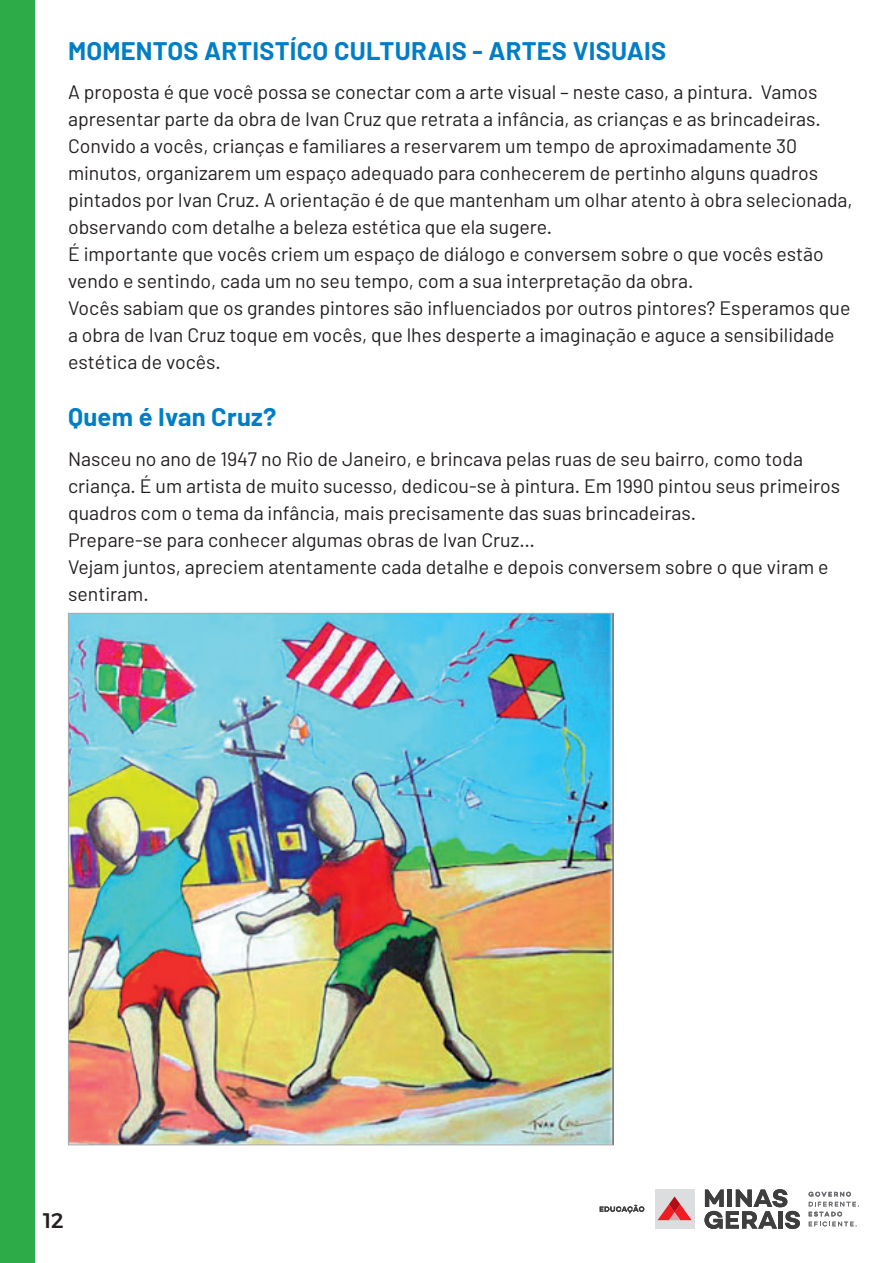
<style>
.page{position:relative;width:893px;height:1263px;background:#fff}
.page>*{position:absolute;margin:0;border:0;box-sizing:border-box;transform-origin:0 0}
.t1{font:700 25.5px "Barlow";letter-spacing:.01em;color:#007ec5}
.t2{font:500 21px "Montserrat";color:#231f20}
.t3{font:19.5px/27px "Barlow";color:#231f20}
</style>
<div class="page">
<div style="left:0;top:0;width:34px;height:1263px;background:#2eab49"></div>
<div style="left:655px;top:1189px;width:39px;height:39px;background:#dcdddf"></div>
<svg style="left:657px;top:1196px;width:35px;height:24px"></svg>
<svg style="left:704px;top:1189px;width:96px;height:40px"></svg>
<svg style="left:808px;top:1192px;width:43px;height:4px"></svg>
<svg style="left:809px;top:1202px;width:50px;height:24px"></svg>
<svg style="left:600px;top:1205px;width:44px;height:8px"></svg>
<img style="left:70px;top:615px;width:542px;height:528px">
<h1 class="t1" style="left:68px;top:35px;width:600px">MOMENTOS ARTISTÍCO CULTURAIS - ARTES VISUAIS</h1>
<p class="t3" style="left:68px;top:78px;width:786px">A proposta é que você possa se conectar com a arte visual – neste caso, a pintura. Vamos apresentar parte da obra de Ivan Cruz que retrata a infância, as crianças e as brincadeiras.<br>Convido a vocês, crianças e familiares a reservarem um tempo de aproximadamente 30 minutos, organizarem um espaço adequado para conhecerem de pertinho alguns quadros pintados por Ivan Cruz. A orientação é de que mantenham um olhar atento à obra selecionada, observando com detalhe a beleza estética que ela sugere.<br>É importante que vocês criem um espaço de diálogo e conversem sobre o que vocês estão vendo e sentindo, cada um no seu tempo, com a sua interpretação da obra.<br>Vocês sabiam que os grandes pintores são influenciados por outros pintores? Esperamos que a obra de Ivan Cruz toque em vocês, que lhes desperte a imaginação e aguce a sensibilidade estética de vocês.</p>
<h1 class="t1" style="left:68px;top:401px;width:210px">Quem é Ivan Cruz?</h1>
<p class="t3" style="left:68px;top:445px;width:774px">Nasceu no ano de 1947 no Rio de Janeiro, e brincava pelas ruas de seu bairro, como toda criança. É um artista de muito sucesso, dedicou-se à pintura. Em 1990 pintou seus primeiros quadros com o tema da infância, mais precisamente das suas brincadeiras.<br>Prepare-se para conhecer algumas obras de Ivan Cruz…<br>Vejam juntos, apreciem atentamente cada detalhe e depois conversem sobre o que viram e sentiram.</p>
<p class="t2" style="left:43px;top:1203px;width:22px">12</p>
</div>
